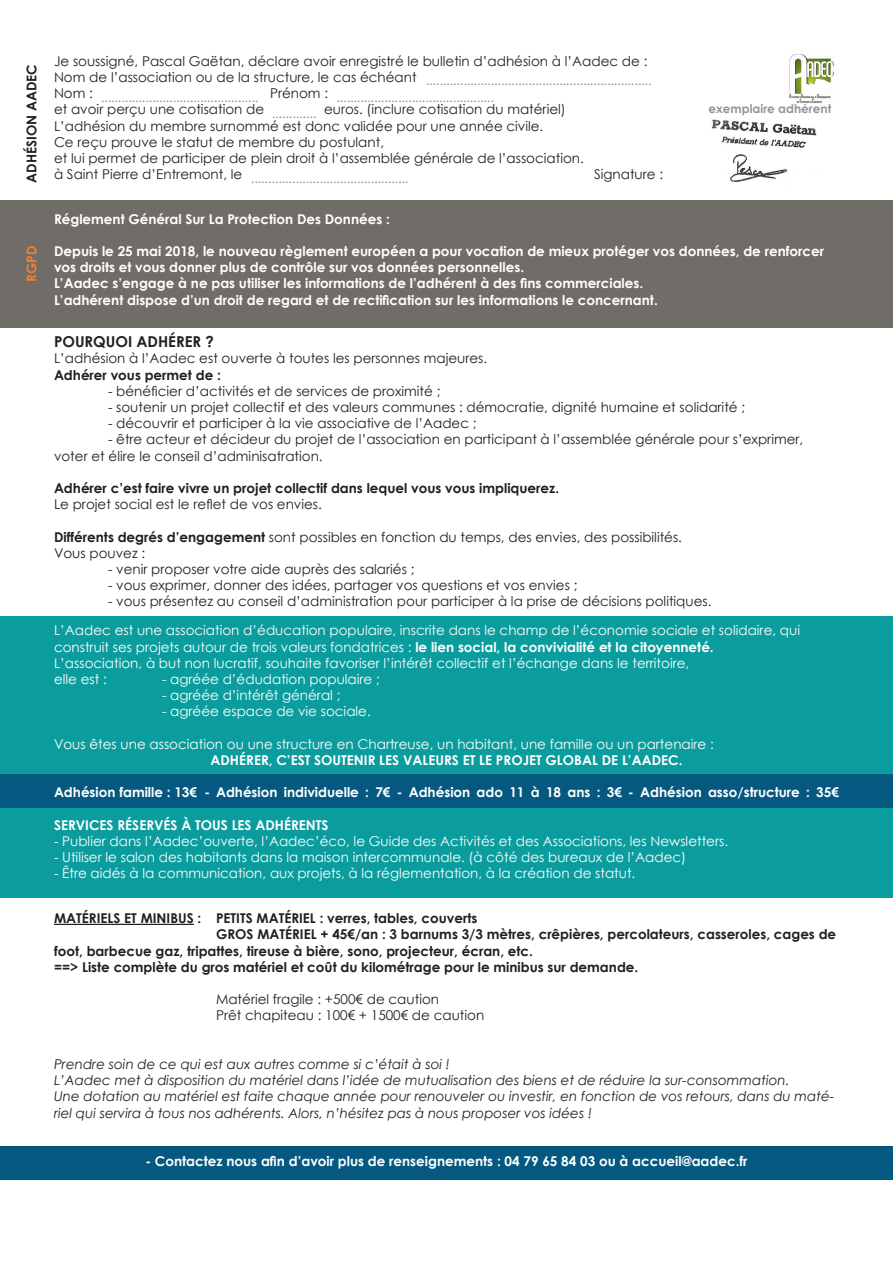
<style>
.page{position:relative;width:893px;height:1263px;background:#fff}
.page>*{position:absolute;margin:0;border:0;box-sizing:border-box;transform-origin:0 0}
.t1{font:15px "Minion Pro";color:#939598}
.t2{font:700 15px "Century Gothic";color:#231f20}
.t3{font:13.5px/16.2px "Century Gothic";color:#231f20}
.t4{font:13.5px/16.2px "Century Gothic";color:#fff}
.t5{font:700 13.5px/16.2px "Century Gothic";color:#fff}
.t6{font:700 13.5px/16.2px "Century Gothic";color:#231f20}
.t7{font:italic 13.5px/16.2px "Century Gothic";color:#231f20}
.t8{font:700 13.5px "Century Gothic";color:#f47f2b}
.t9{font:700 12px "Century Gothic";color:#939598}
.s1{font-weight:700}
</style>
<div class="page">
<div style="left:0;top:200px;width:893px;height:127px;background:#706c67"></div>
<div style="left:0;top:617px;width:893px;height:281px;background:#0b9c9e"></div>
<div style="left:0;top:775px;width:893px;height:33px;background:#055980"></div>
<div style="left:0;top:1146px;width:893px;height:34px;background:#055980"></div>
<hr style="left:54px;top:924px;width:140px;height:1px;background:#231f20">
<img style="left:711px;top:119px;width:106px;height:63px">
<img style="left:789px;top:55px;width:45px;height:48px">
<p class="t6" style="left:23px;top:183px;width:120px;rotate:-90deg">ADHÉSION AADEC</p>
<p class="t8" style="left:21px;top:282px;width:38px;rotate:-90deg">RGPD</p>
<p class="t3" style="left:54px;top:53px;width:595px">Je soussigné, Pascal Gaëtan, déclare avoir enregistré le bulletin d’adhésion à l’Aadec de :</p>
<p class="t3" style="left:54px;top:69px;width:364px">Nom de l’association ou de la structure, le cas échéant</p>
<p class="t3" style="left:54px;top:85px;width:40px">Nom :</p>
<p class="t3" style="left:270px;top:85px;width:60px">Prénom :</p>
<p class="t3" style="left:54px;top:101px;width:212px">et avoir perçu une cotisation de</p>
<p class="t3" style="left:324px;top:101px;width:243px">euros. (inclure cotisation du matériel)</p>
<p class="t3" style="left:54px;top:117px;width:491px">L’adhésion du membre surnommé est donc validée pour une année civile.</p>
<p class="t3" style="left:54px;top:134px;width:332px">Ce reçu prouve le statut de membre du postulant,</p>
<p class="t3" style="left:54px;top:150px;width:531px">et lui permet de participer de plein droit à l’assemblée générale de l’association.</p>
<p class="t3" style="left:54px;top:166px;width:190px">à Saint Pierre d’Entremont, le</p>
<p class="t3" style="left:594px;top:166px;width:71px">Signature :</p>
<p class="t1" style="left:426px;top:71px;width:227px">..................................................................</p>
<p class="t1" style="left:101px;top:87px;width:159px">..............................................</p>
<p class="t1" style="left:337px;top:87px;width:159px">..............................................</p>
<p class="t1" style="left:272px;top:104px;width:46px">.............</p>
<p class="t1" style="left:251px;top:168px;width:159px">..............................................</p>
<p class="t9" style="left:708px;top:99px;width:124px">exemplaire adhérent</p>
<p class="t5" style="left:54px;top:210px;width:337px">Réglement Général Sur La Protection Des Données :</p>
<p class="t5" style="left:54px;top:242px;width:772px">Depuis le 25 mai 2018, le nouveau règlement européen a pour vocation de mieux protéger vos données, de renforcer vos droits et vous donner plus de contrôle sur vos données personnelles.</p>
<p class="t5" style="left:54px;top:275px;width:591px">L’Aadec s’engage à ne pas utiliser les informations de l’adhérent à des fins commerciales.</p>
<p class="t5" style="left:54px;top:291px;width:605px">L’adhérent dispose d’un droit de regard et de rectification sur les informations le concernant.</p>
<p class="t2" style="left:54px;top:330px;width:161px">POURQUOI ADHÉRER ?</p>
<p class="t3" style="left:54px;top:350px;width:435px">L’adhésion à l’Aadec est ouverte à toutes les personnes majeures.</p>
<p class="t6" style="left:54px;top:366px;width:168px">Adhérer vous permet de :</p>
<p class="t3" style="left:108px;top:383px;width:334px">- bénéficier d’activités et de services de proximité ;</p>
<p class="t3" style="left:108px;top:399px;width:639px">- soutenir un projet collectif et des valeurs communes : démocratie, dignité humaine et solidarité ;</p>
<p class="t3" style="left:108px;top:415px;width:370px">- découvrir et participer à la vie associative de l’Aadec ;</p>
<p class="t3" style="left:54px;top:431px;width:751px;text-indent:54px">- être acteur et décideur du projet de l’association en participant à l’assemblée générale pour s’exprimer, voter et élire le conseil d’adminisatration.</p>
<p class="t6" style="left:54px;top:479px;width:507px">Adhérer c’est faire vivre un projet collectif dans lequel vous vous impliquerez.</p>
<p class="t3" style="left:54px;top:496px;width:269px">Le projet social est le reflet de vos envies.</p>
<p class="t3" style="left:54px;top:528px;width:629px"><span class="s1">Différents degrés d’engagement</span> sont possibles en fonction du temps, des envies, des possibilités.</p>
<p class="t3" style="left:54px;top:545px;width:93px">Vous pouvez :</p>
<p class="t3" style="left:108px;top:561px;width:308px">- venir proposer votre aide auprès des salariés ;</p>
<p class="t3" style="left:108px;top:577px;width:471px">- vous exprimer, donner des idées, partager vos questions et vos envies ;</p>
<p class="t3" style="left:108px;top:593px;width:605px">- vous présentez au conseil d’administration pour participer à la prise de décisions politiques.</p>
<p class="t4" style="left:54px;top:622px;width:748px">L’Aadec est une association d’éducation populaire, inscrite dans le champ de l’économie sociale et solidaire, qui construit ses projets autour de trois valeurs fondatrices : <span class="s1">le lien social, la convivialité et la citoyenneté.</span></p>
<p class="t4" style="left:54px;top:655px;width:637px">L’association, à but non lucratif, souhaite favoriser l’intérêt collectif et l’échange dans le territoire,</p>
<p class="t4" style="left:54px;top:671px;width:54px">elle est :</p>
<p class="t4" style="left:162px;top:671px;width:219px">- agréée d’édudation populaire ;</p>
<p class="t4" style="left:162px;top:687px;width:180px">- agréée d’intérêt général ;</p>
<p class="t4" style="left:162px;top:703px;width:210px">- agréée espace de vie sociale.</p>
<p class="t4" style="left:54px;top:736px;width:661px">Vous êtes une association ou une structure en Chartreuse, un habitant, une famille ou un partenaire :</p>
<p class="t5" style="left:211px;top:751px;width:473px">ADHÉRER, C’EST SOUTENIR LES VALEURS ET LE PROJET GLOBAL DE L’AADEC.</p>
<p class="t5" style="left:54px;top:784px;width:786px">Adhésion famille : 13€ - Adhésion individuelle : 7€ - Adhésion ado 11 à 18 ans : 3€ - Adhésion asso/structure : 35€</p>
<p class="t5" style="left:54px;top:816px;width:276px">SERVICES RÉSERVÉS À TOUS LES ADHÉRENTS</p>
<p class="t4" style="left:54px;top:833px;width:676px">- Publier dans l’Aadec’ouverte, l’Aadec’éco, le Guide des Activités et des Associations, les Newsletters.</p>
<p class="t4" style="left:54px;top:849px;width:634px">- Utiliser le salon des habitants dans la maison intercommunale. (à côté des bureaux de l’Aadec)</p>
<p class="t4" style="left:54px;top:865px;width:583px">- Être aidés à la communication, aux projets, à la réglementation, à la création de statut.</p>
<p class="t6" style="left:54px;top:909px;width:425px">MATÉRIELS ET MINIBUS : PETITS MATÉRIEL : verres, tables, couverts</p>
<p class="t6" style="left:54px;top:926px;width:784px;text-indent:162px">GROS MATÉRIEL + 45€/an : 3 barnums 3/3 mètres, crêpières, percolateurs, casseroles, cages de foot, barbecue gaz, tripattes, tireuse à bière, sono, projecteur, écran, etc.</p>
<p class="t6" style="left:54px;top:958px;width:586px">==&gt; Liste complète du gros matériel et coût du kilométrage pour le minibus sur demande.</p>
<p class="t3" style="left:216px;top:991px;width:225px">Matériel fragile : +500€ de caution</p>
<p class="t3" style="left:216px;top:1007px;width:270px">Prêt chapiteau : 100€ + 1500€ de caution</p>
<p class="t7" style="left:54px;top:1056px;width:397px">Prendre soin de ce qui est aux autres comme si c’était à soi !</p>
<p class="t7" style="left:54px;top:1072px;width:737px">L’Aadec met à disposition du matériel dans l’idée de mutualisation des biens et de réduire la sur-consommation.</p>
<p class="t7" style="left:54px;top:1088px;width:782px">Une dotation au matériel est faite chaque année pour renouveler ou investir, en fonction de vos retours, dans du maté&shy;riel qui servira à tous nos adhérents. Alors, n’hésitez pas à nous proposer vos idées !</p>
<p class="t5" style="left:145px;top:1152px;width:604px">- Contactez nous afin d’avoir plus de renseignements : 04 79 65 84 03 ou à accueil@aadec.fr</p>
</div>
